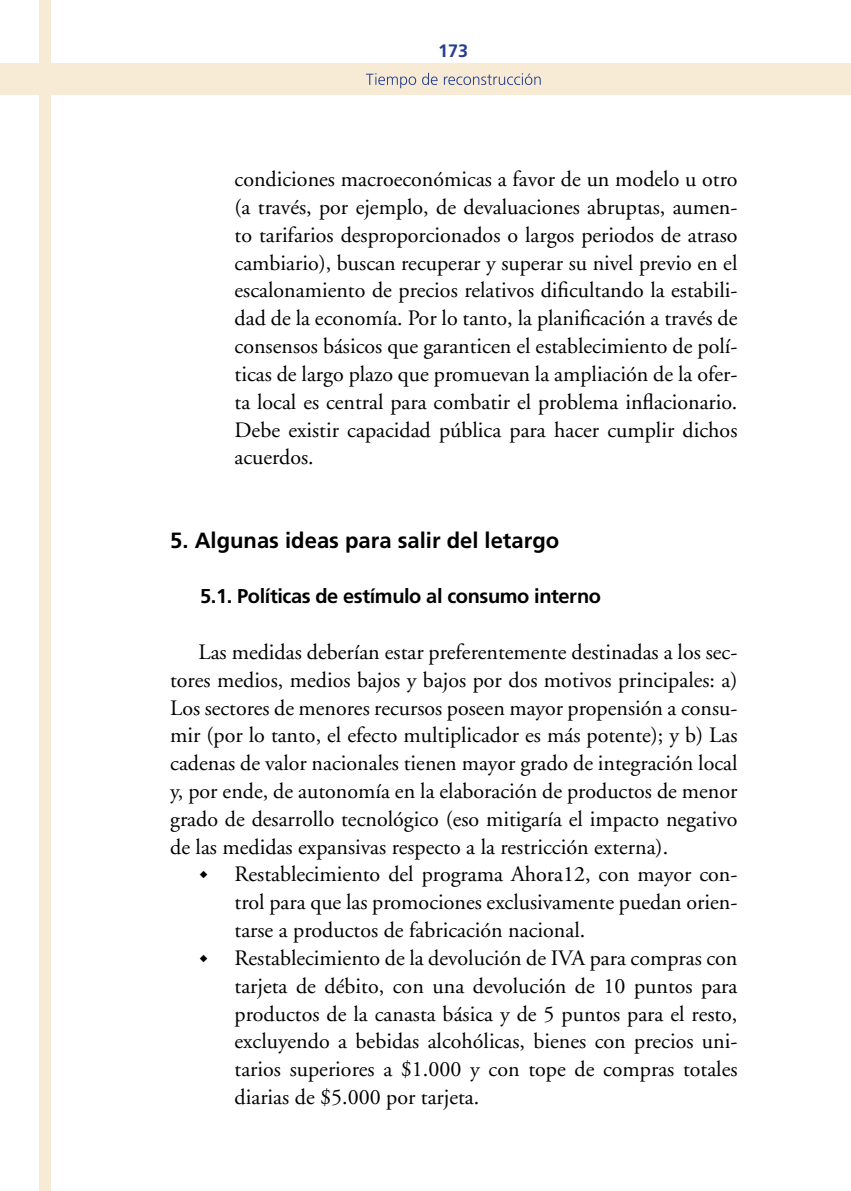
<style>
.page{position:relative;width:851px;height:1191px;background:#fff}
.page>*{position:absolute;margin:0;border:0;box-sizing:border-box;transform-origin:0 0}
.TEXTO_-_Copia{font:22px/27.8px "Adobe Garamond";color:#000;text-align:justify}
.T_tulo_1{font:700 22px "Frutiger";color:#000}
.T_tulo_2{font:700 20px "Frutiger";letter-spacing:-.02em;color:#000}
.t1{font:700 18px "Frutiger";color:#25408f}
</style>
<div class="page">
<div style="left:0;top:64px;width:850px;height:31px;background:#f7ebd5"></div>
<div style="left:40px;top:0;width:11px;height:1191px;background:#f7ebd5"></div>
<svg style="left:366px;top:73px;width:174px;height:15px"></svg>
<p class="t1" style="left:438px;top:40px;width:32px">173</p>
<p class="TEXTO_-_Copia" style="left:234px;top:166px;width:504px">condiciones macroeconómicas a favor de un modelo u otro (a través, por ejemplo, de devaluaciones abruptas, aumen&shy;to tarifarios desproporcionados o largos periodos de atraso cambiario), buscan recuperar y superar su nivel previo en el escalonamiento de precios relativos dificultando la estabili&shy;dad de la economía. Por lo tanto, la planificación a través de consensos básicos que garanticen el establecimiento de polí&shy;ticas de largo plazo que promuevan la ampliación de la ofer&shy;ta local es central para combatir el problema inflacionario.<br>Debe existir capacidad pública para hacer cumplir dichos acuerdos.</p>
<p class="T_tulo_1" style="left:170px;top:527px;width:390px">5. Algunas ideas para salir del letargo</p>
<p class="T_tulo_2" style="left:200px;top:584px;width:402px">5.1. Políticas de estímulo al consumo interno</p>
<p class="TEXTO_-_Copia" style="left:170px;top:638px;width:568px;text-indent:28px">Las medidas deberían estar preferentemente destinadas a los sec&shy;tores medios, medios bajos y bajos por dos motivos principales: a)<br>Los sectores de menores recursos poseen mayor propensión a consu&shy;mir (por lo tanto, el efecto multiplicador es más potente); y b) Las cadenas de valor nacionales tienen mayor grado de integración local y, por ende, de autonomía en la elaboración de productos de menor grado de desarrollo tecnológico (eso mitigaría el impacto negativo de las medidas expansivas respecto a la restricción externa).</p>
<p class="TEXTO_-_Copia" style="left:234px;top:861px;width:504px">Restablecimiento del programa Ahora12, con mayor con&shy;trol para que las promociones exclusivamente puedan orien&shy;tarse a productos de fabricación nacional.</p>
<p class="TEXTO_-_Copia" style="left:234px;top:944px;width:504px">Restablecimiento de la devolución de IVA para compras con tarjeta de débito, con una devolución de 10 puntos para productos de la canasta básica y de 5 puntos para el resto, excluyendo a bebidas alcohólicas, bienes con precios uni&shy;tarios superiores a $1.000 y con tope de compras totales diarias de $5.000 por tarjeta.</p>
</div>
